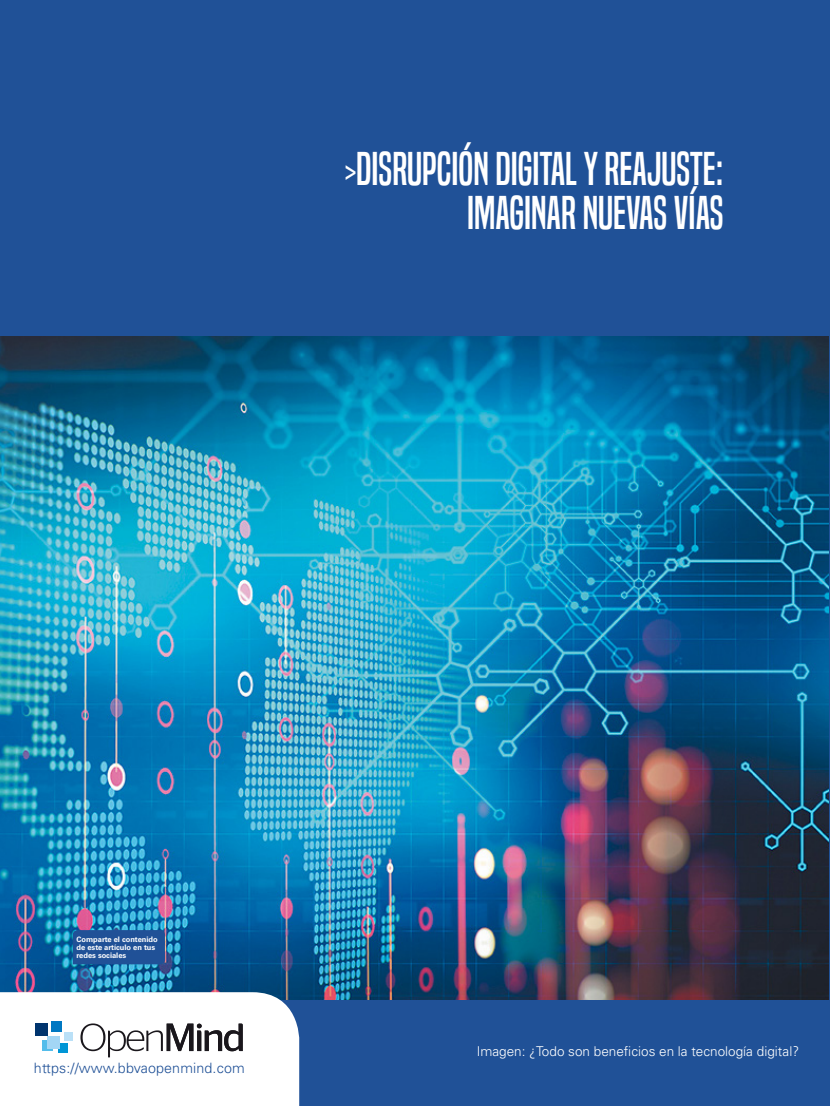
<style>
.page{position:relative;width:830px;height:1106px;background:#fff}
.page>*{position:absolute;margin:0;border:0;box-sizing:border-box;transform-origin:0 0}
.t1{font:44.1px/44.1px "Built Titling Rg";color:#fff;text-align:right}
.t2{font:300 14.25px "Univers Pro";letter-spacing:.01em;color:#205197}
.t3{font:300 13.5px "Univers Pro";color:#fff}
.t4{font:700 7.5px/8.2px "Univers Pro";letter-spacing:-.005em;color:#fff}
.s1{font-size:33.15px}
</style>
<div class="page">
<div style="left:0;top:0;width:829px;height:999px;background:#205197"></div>
<div style="left:0;top:999px;width:829px;height:107px;background:#205197"></div>
<img style="left:0;top:337px;width:827px;height:662px">
<svg style="left:0;top:992px;width:299px;height:114px;background:#edeff1"></svg>
<svg style="left:73px;top:930px;width:92px;height:34px"></svg>
<h1 class="t1" style="left:345px;top:147px;width:380px"><span class="s1">&gt;</span>DISRUPCIÓN DIGITAL Y REAJUSTE:<br>IMAGINAR NUEVAS VÍAS</h1>
<p class="t4" style="left:77px;top:935px;width:82px">Comparte el contenido de este artículo en tus redes sociales</p>
<h2 class="t2" style="left:34px;top:1059px;width:212px">https://www.bbvaopenmind.com</h2>
<h3 class="t3" style="left:476px;top:1043px;width:324px">Imagen: ¿Todo son beneficios en la tecnología digital?</h3>
</div>
